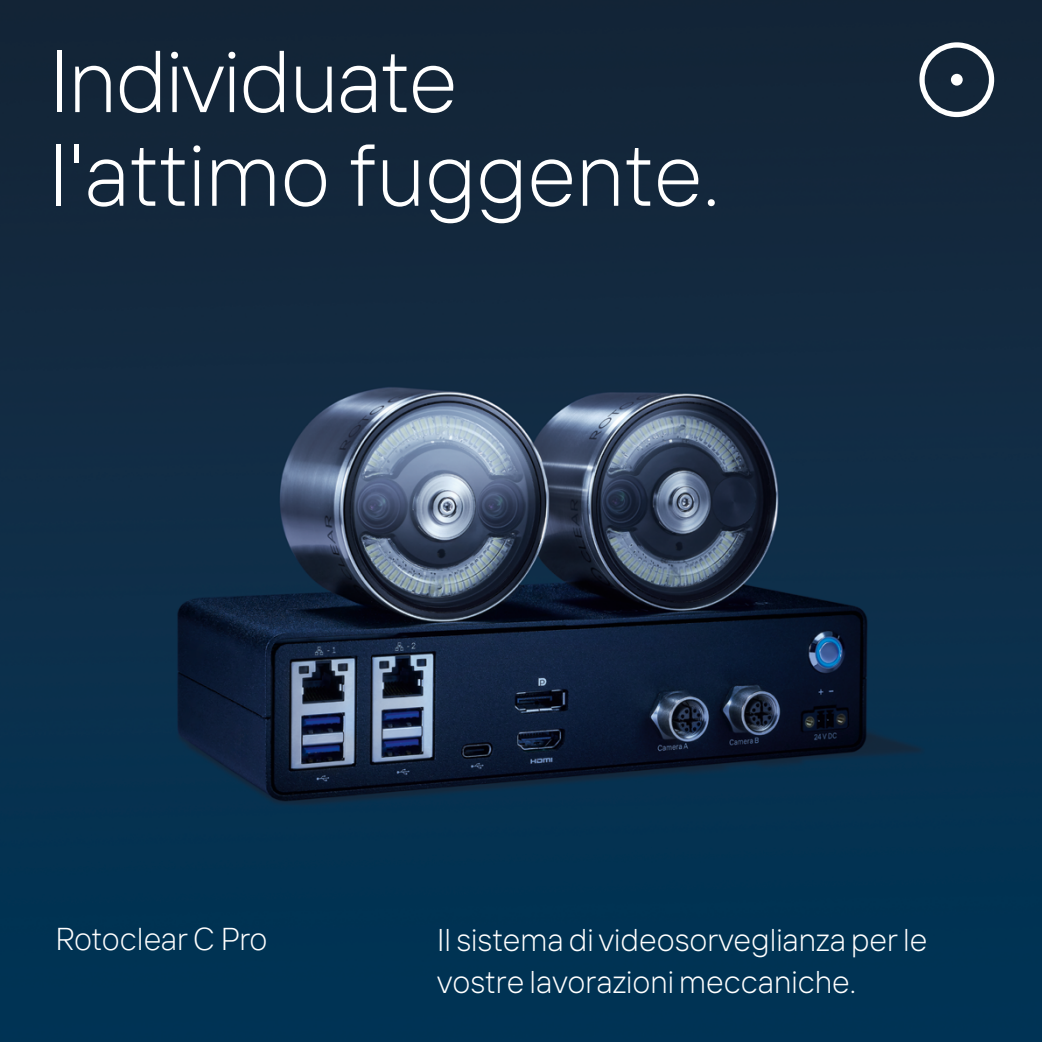
<style>
.page{position:relative;width:1042px;height:1042px;background:#fff}
.page>*{position:absolute;margin:0;border:0;box-sizing:border-box;transform-origin:0 0}
.t1{font:300 87.5px/93.6px "TT Interfaces";color:#fff}
.t2{font:300 31.5px/42px "TT Interfaces";color:#fff}
.t3{font:300 31.5px "TT Interphases Pro";letter-spacing:-.015em;color:#fff}
</style>
<div class="page">
<img style="left:0;top:0;width:1042px;height:1042px">
<svg style="left:919px;top:42px;width:75px;height:75px"></svg>
<div style="left:951px;top:74px;width:11px;height:12px;background:#fff;border-radius:50%"></div>
<h1 class="t1" style="left:49px;top:33px;width:672px">Individuate l'attimo fuggente.</h1>
<p class="t3" style="left:55px;top:919px;width:214px">Rotoclear C Pro</p>
<p class="t2" style="left:437px;top:918px;width:492px">Il sistema di videosorveglianza per le vostre lavorazioni meccaniche.</p>
</div>
